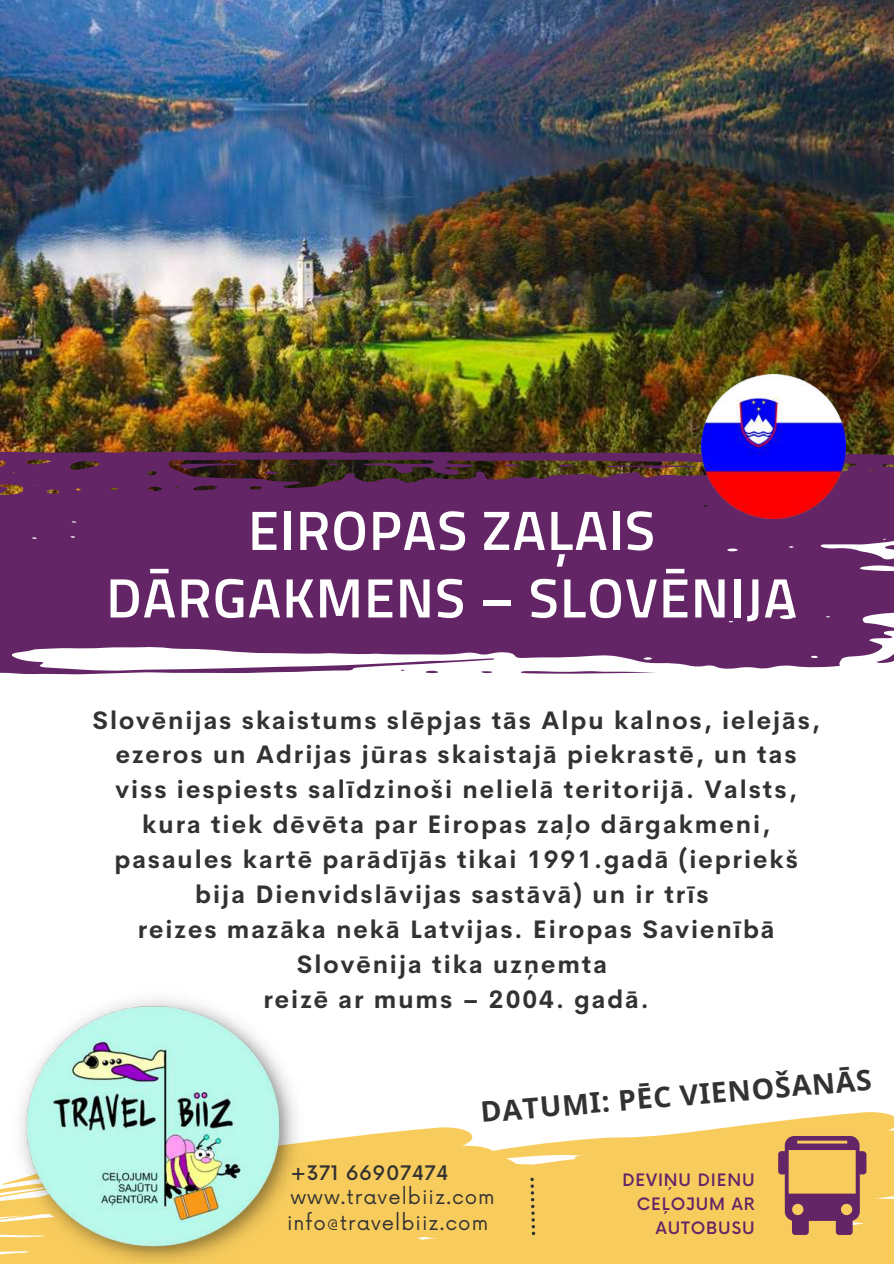
<style>
.page{position:relative;width:894px;height:1264px;background:#fff}
.page>*{position:absolute;margin:0;border:0;box-sizing:border-box;transform-origin:0 0}
.t1{font:600 55.5px/67.5px "Titillium Web";letter-spacing:.02em;color:#fff;text-align:center}
.t2{font:700 28.5px "Noto Sans";color:#323232}
.t3{font:700 24.75px/34.8px "Cerebri Sans";letter-spacing:.08em;color:#323232;text-align:center}
.t4{font:19.65px "Now";letter-spacing:.05em;color:#323232}
.t5{font:500 19.5px "Now";letter-spacing:.025em;color:#323232}
.t6{font:500 16.65px/23.7px "Now";letter-spacing:.05em;color:#642567;text-align:right}
</style>
<div class="page">
<img style="left:0;top:0;width:893px;height:451px">
<svg style="left:0;top:451px;width:893px;height:223px;background:#6f376f"></svg>
<svg style="left:520px;top:671px;width:136px;height:3px"></svg>
<svg style="left:876px;top:650px;width:17px;height:13px"></svg>
<svg style="left:884px;top:544px;width:9px;height:5px"></svg>
<svg style="left:425px;top:670px;width:13px;height:3px"></svg>
<svg style="left:480px;top:671px;width:12px;height:2px"></svg>
<svg style="left:180px;top:463px;width:58px;height:6px"></svg>
<svg style="left:606px;top:465px;width:89px;height:3px"></svg>
<svg style="left:504px;top:464px;width:15px;height:2px"></svg>
<svg style="left:558px;top:464px;width:15px;height:2px"></svg>
<svg style="left:264px;top:471px;width:13px;height:3px"></svg>
<svg style="left:328px;top:463px;width:10px;height:2px"></svg>
<svg style="left:0;top:1139px;width:324px;height:124px;fill:#f8cc5c"></svg>
<svg style="left:324px;top:1112px;width:569px;height:151px;background:#f8d374"></svg>
<img style="left:9px;top:999px;width:297px;height:264px">
<svg style="left:530px;top:1177px;width:12px;height:58px"></svg>
<svg style="left:778px;top:1135px;width:87px;height:99px;background:#b78361"></svg>
<img style="left:701px;top:374px;width:144px;height:144px">
<h1 class="t1" style="left:106px;top:495px;width:692px">EIROPAS ZAĻAIS<br>DĀRGAKMENS – SLOVĒNIJA</h1>
<p class="t3" style="left:92px;top:702px;width:729px">Slovēnijas skaistums slēpjas tās Alpu kalnos, ielejās, ezeros un Adrijas jūras skaistajā piekrastē, un tas viss iespiests salīdzinoši nelielā teritorijā. Valsts, kura tiek dēvēta par Eiropas zaļo dārgakmeni, pasaules kartē parādījās tikai 1991.gadā (iepriekš bija Dienvidslāvijas sastāvā) un ir trīs<br>reizes mazāka nekā Latvijas. Eiropas Savienībā Slovēnija tika uzņemta<br>reizē ar mums – 2004. gadā.</p>
<p class="t2" style="left:478px;top:1092px;width:394px;rotate:-5deg">DATUMI: PĒC VIENOŠANĀS</p>
<p class="t5" style="left:290px;top:1162px;width:160px">+371 66907474</p>
<p class="t4" style="left:287px;top:1211px;width:203px">info@travelbiiz.com</p>
<p class="t4" style="left:290px;top:1186px;width:206px">www.travelbiiz.com</p>
<p class="t6" style="left:622px;top:1169px;width:134px">DEVIŅU DIENU<br>CEĻOJUM AR<br>AUTOBUSU</p>
</div>
